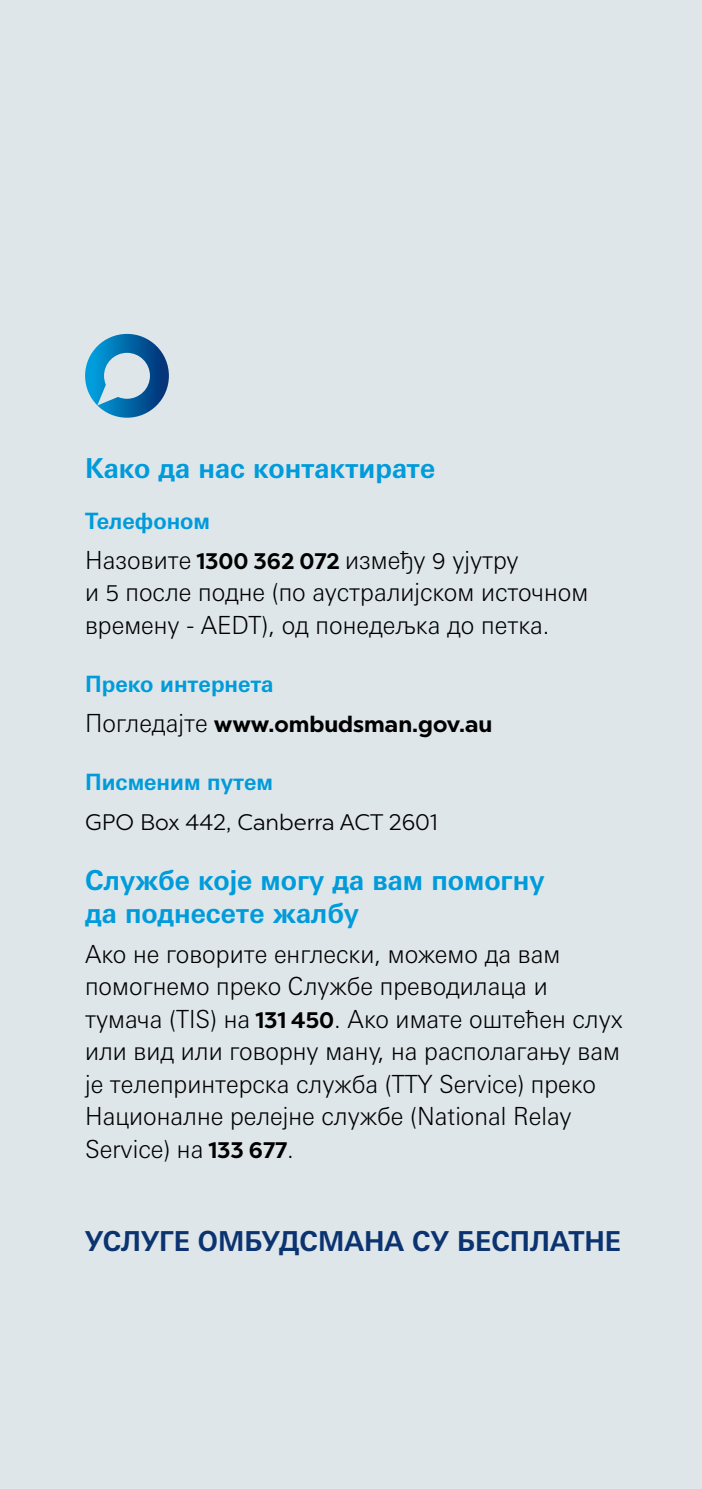
<style>
.page{position:relative;width:702px;height:1489px;background:#fff}
.page>*{position:absolute;margin:0;border:0;box-sizing:border-box;transform-origin:0 0}
.t1{font:700 27.5px/32.5px "Univers Next W1 G";color:#009bda;scale:.95 1}
.t2{font:700 27.5px "Univers Next W1 G";color:#0a3370;scale:.94 1}
.t3{font:300 25px/32.5px "Univers Next W1 G";color:#000;scale:.95 1}
.t4{font:700 22.5px "Univers Next W1 G";color:#009bda;scale:.95 1}
.t5{font:700 22.5px "Chronica Pro";color:#000}
.t6{font:22.5px "Chronica Pro";color:#000}
.s1{font-family:"Chronica Pro";font-weight:700;font-size:22.5px}
.s2{font-family:"Chronica Pro";font-weight:400;font-size:22.5px}
.s3{font-family:"Univers Next W1 G";font-weight:300;font-size:25px}
</style>
<div class="page">
<div style="left:0;top:0;width:702px;height:1488px;background:#dfe6ea"></div>
<svg style="left:85px;top:334px;width:84px;height:83px"></svg>
<p class="t1" style="left:85px;top:451px;width:370px">Како да нас контактирате</p>
<p class="t4" style="left:85px;top:507px;width:133px">Телефоном</p>
<p class="t3" style="left:85px;top:543px;width:531px">Назовите <span class="s1">1300 362 072</span> између <span class="s2">9</span> ујутру<br>и <span class="s2">5</span> после подне (по аустралијском источном времену - AEDT), од понедељка до петка.</p>
<p class="t4" style="left:85px;top:670px;width:200px">Преко интернета</p>
<p class="t5" style="left:85px;top:709px;width:409px"><span class="s3">Погледајте</span> www.ombudsman.gov.au</p>
<p class="t4" style="left:85px;top:768px;width:199px">Писменим путем</p>
<p class="t6" style="left:85px;top:808px;width:354px">GPO Box 442, Canberra ACT 2601</p>
<p class="t1" style="left:85px;top:864px;width:485px">Службе које могу да вам помогну да поднесете жалбу</p>
<p class="t3" style="left:85px;top:937px;width:567px">Ако не говорите енглески, можемо да вам помогнемо преко Службе преводилаца и тумача (TIS) на <span class="s1">131 450</span>. Ако имате оштећен слух или вид или говорну ману, на располагању вам је телепринтерска служба (TTY Service) преко Националне релејне службе (National Relay Service) на <span class="s1">133 677</span>.</p>
<p class="t2" style="left:85px;top:1224px;width:571px">УСЛУГЕ ОМБУДСМАНА СУ БЕСПЛАТНЕ</p>
</div>
